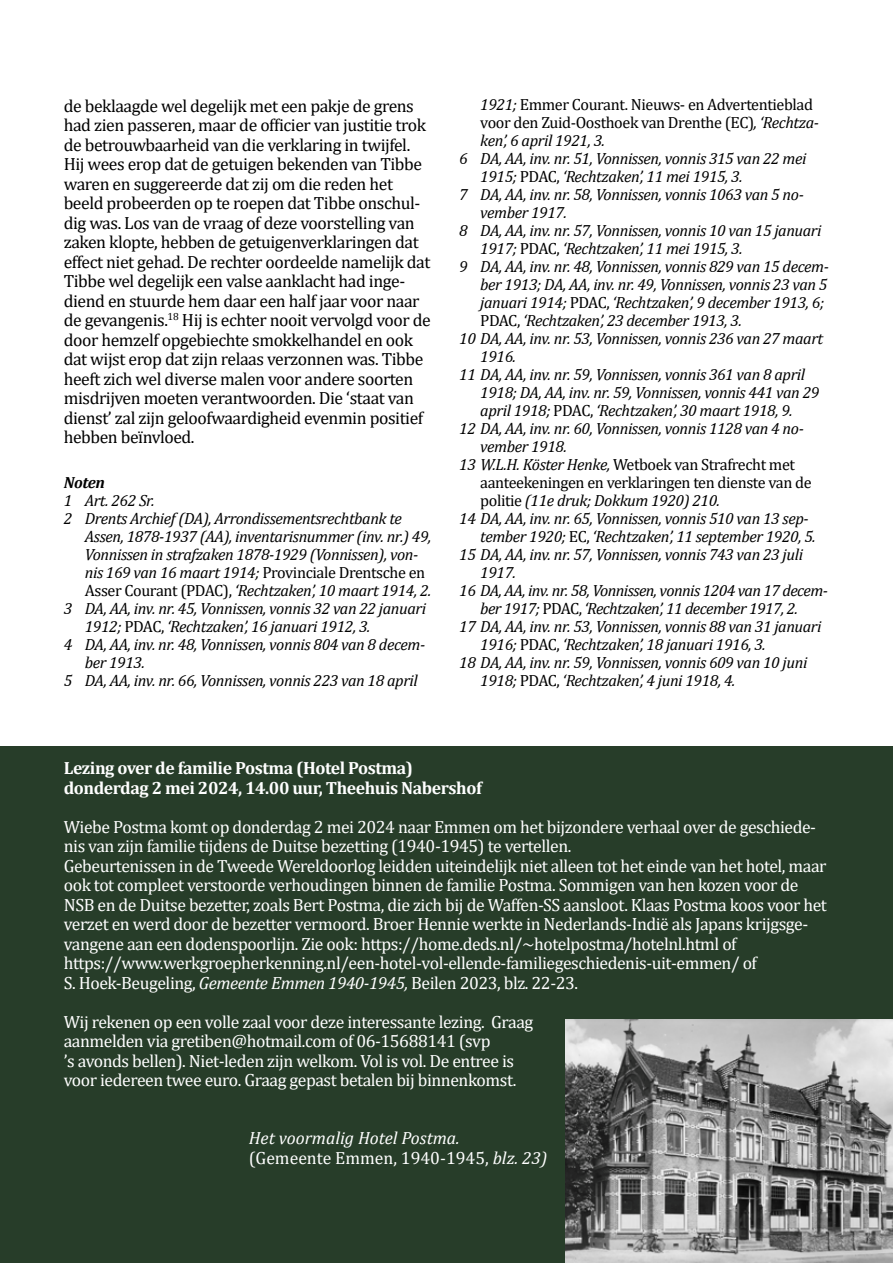
<style>
.page{position:relative;width:893px;height:1263px;background:#fff}
.page>*{position:absolute;margin:0;border:0;box-sizing:border-box;transform-origin:0 0}
.t1{font:17.7px/19.5px "Cambria";letter-spacing:-.025em;color:#fff}
.t2{font:17.7px/19.5px "Cambria";letter-spacing:-.025em;color:#000}
.t3{font:700 17.7px/19.5px "Cambria";letter-spacing:-.025em;color:#fff}
.t4{font:italic 17.7px/19.5px "Cambria";color:#fff}
.t5{font:italic 16.2px "Cambria";letter-spacing:-.025em;color:#000}
.t6{font:16.2px "Cambria";letter-spacing:-.025em;color:#000}
.t7{font:italic 700 16.2px "Cambria";letter-spacing:-.025em;color:#000}
.s1{font-style:italic}
.s2{font-style:normal}
</style>
<div class="page">
<div style="left:0;top:747px;width:893px;height:516px;background:#273d29"></div>
<img style="left:565px;top:1020px;width:328px;height:243px">
<p class="t2" style="left:64px;top:96px;width:369px">de beklaagde wel degelijk met een pakje de grens had zien passeren, maar de officier van justitie trok de betrouwbaarheid van die verklaring in twijfel.<br>Hij wees erop dat de getuigen bekenden van Tibbe waren en suggereerde dat zij om die reden het beeld probeerden op te roepen dat Tibbe onschul&shy;dig was. Los van de vraag of deze voorstelling van zaken klopte, hebben de getuigenverklaringen dat effect niet gehad. De rechter oordeelde namelijk dat Tibbe wel degelijk een valse aanklacht had inge&shy;diend en stuurde hem daar een half jaar voor naar de gevangenis.<sup>18</sup> Hij is echter nooit vervolgd voor de door hemzelf opgebiechte smokkelhandel en ook dat wijst erop dat zijn relaas verzonnen was. Tibbe heeft zich wel diverse malen voor andere soorten misdrijven moeten verantwoorden. Die ‘staat van dienst’ zal zijn geloofwaardigheid evenmin positief hebben beïnvloed.</p>
<p class="t7" style="left:64px;top:471px;width:43px">Noten</p>
<p class="t5" style="left:64px;top:489px;width:93px">1 Art. 262 Sr.</p>
<p class="t5" style="left:64px;top:507px;width:340px">2 Drents Archief (DA), Arrondissementsrechtbank te</p>
<p class="t5" style="left:85px;top:525px;width:348px">Assen, 1878-1937 (AA), inventarisnummer (inv. nr.) 49,</p>
<p class="t5" style="left:85px;top:543px;width:335px">Vonnissen in strafzaken 1878-1929 (Vonnissen), von-</p>
<p class="t6" style="left:85px;top:563px;width:342px"><span class="s1">nis 169 van 16 maart 1914;</span> Provinciale Drentsche en</p>
<p class="t5" style="left:85px;top:579px;width:348px"><span class="s2">Asser Courant (PDAC),</span> ‘Rechtzaken’, 10 maart 1914, 2.</p>
<p class="t5" style="left:64px;top:597px;width:364px">3 DA, AA, inv. nr. 45, Vonnissen, vonnis 32 van 22 januari</p>
<p class="t5" style="left:85px;top:615px;width:287px">1912; <span class="s2">PDAC,</span> ‘Rechtzaken’, 16 januari 1912, 3.</p>
<p class="t5" style="left:64px;top:633px;width:363px">4 DA, AA, inv. nr. 48, Vonnissen, vonnis 804 van 8 decem-</p>
<p class="t5" style="left:85px;top:651px;width:62px">ber 1913.</p>
<p class="t5" style="left:64px;top:669px;width:356px">5 DA, AA, inv. nr. 66, Vonnissen, vonnis 223 van 18 april</p>
<p class="t6" style="left:480px;top:95px;width:334px"><span class="s1">1921;</span> Emmer Courant. Nieuws- en Advertentieblad</p>
<p class="t6" style="left:480px;top:113px;width:340px">voor den Zuid-Oosthoek van Drenthe (EC)<span class="s1">, ‘Rechtza-</span></p>
<p class="t5" style="left:480px;top:129px;width:126px">ken’, 6 april 1921, 3.</p>
<p class="t5" style="left:459px;top:147px;width:349px">6 DA, AA, inv. nr. 51, Vonnissen, vonnis 315 van 22 mei</p>
<p class="t5" style="left:480px;top:165px;width:264px">1915; <span class="s2">PDAC,</span> ‘Rechtzaken’, 11 mei 1915, 3.</p>
<p class="t5" style="left:459px;top:183px;width:346px">7 DA, AA, inv. nr. 58, Vonnissen, vonnis 1063 van 5 no-</p>
<p class="t5" style="left:480px;top:201px;width:88px">vember 1917.</p>
<p class="t5" style="left:459px;top:219px;width:364px">8 DA, AA, inv. nr. 57, Vonnissen, vonnis 10 van 15 januari</p>
<p class="t5" style="left:480px;top:237px;width:264px">1917; <span class="s2">PDAC,</span> ‘Rechtzaken’, 11 mei 1915, 3.</p>
<p class="t5" style="left:459px;top:255px;width:371px">9 DA, AA, inv. nr. 48, Vonnissen, vonnis 829 van 15 decem-</p>
<p class="t5" style="left:480px;top:273px;width:349px">ber 1913; DA, AA, inv. nr. 49, Vonnissen, vonnis 23 van 5</p>
<p class="t5" style="left:480px;top:291px;width:345px">januari 1914; <span class="s2">PDAC,</span> ‘Rechtzaken’, 9 december 1913, 6;</p>
<p class="t5" style="left:480px;top:309px;width:263px"><span class="s2">PDAC,</span> ‘Rechtzaken’, 23 december 1913, 3.</p>
<p class="t5" style="left:459px;top:327px;width:365px">10 DA, AA, inv. nr. 53, Vonnissen, vonnis 236 van 27 maart</p>
<p class="t5" style="left:480px;top:345px;width:37px">1916.</p>
<p class="t5" style="left:459px;top:363px;width:347px">11 DA, AA, inv. nr. 59, Vonnissen, vonnis 361 van 8 april</p>
<p class="t5" style="left:480px;top:381px;width:341px">1918; DA, AA, inv. nr. 59, Vonnissen, vonnis 441 van 29</p>
<p class="t5" style="left:480px;top:399px;width:314px">april 1918; <span class="s2">PDAC,</span> ‘Rechtzaken’, 30 maart 1918, 9.</p>
<p class="t5" style="left:459px;top:417px;width:346px">12 DA, AA, inv. nr. 60, Vonnissen, vonnis 1128 van 4 no-</p>
<p class="t5" style="left:480px;top:435px;width:88px">vember 1918.</p>
<p class="t6" style="left:459px;top:455px;width:337px"><span class="s1">13 W.L.H. Köster Henke,</span> Wetboek van Strafrecht met</p>
<p class="t6" style="left:480px;top:473px;width:333px">aanteekeningen en verklaringen ten dienste van de</p>
<p class="t5" style="left:480px;top:489px;width:241px"><span class="s2">politie</span> (11e druk; Dokkum 1920) 210.</p>
<p class="t5" style="left:459px;top:507px;width:351px">14 DA, AA, inv. nr. 65, Vonnissen, vonnis 510 van 13 sep-</p>
<p class="t5" style="left:480px;top:525px;width:337px">tember 1920; <span class="s2">EC,</span> ‘Rechtzaken’, 11 september 1920, 5.</p>
<p class="t5" style="left:459px;top:543px;width:345px">15 DA, AA, inv. nr. 57, Vonnissen, vonnis 743 van 23 juli</p>
<p class="t5" style="left:480px;top:561px;width:37px">1917.</p>
<p class="t5" style="left:459px;top:579px;width:370px">16 DA, AA, inv. nr. 58, Vonnissen, vonnis 1204 van 17 decem-</p>
<p class="t5" style="left:480px;top:597px;width:319px">ber 1917; <span class="s2">PDAC,</span> ‘Rechtzaken’, 11 december 1917, 2.</p>
<p class="t5" style="left:459px;top:615px;width:364px">17 DA, AA, inv. nr. 53, Vonnissen, vonnis 88 van 31 januari</p>
<p class="t5" style="left:480px;top:633px;width:287px">1916; <span class="s2">PDAC,</span> ‘Rechtzaken’, 18 januari 1916, 3.</p>
<p class="t5" style="left:459px;top:651px;width:350px">18 DA, AA, inv. nr. 59, Vonnissen, vonnis 609 van 10 juni</p>
<p class="t5" style="left:480px;top:669px;width:257px">1918; <span class="s2">PDAC,</span> ‘Rechtzaken’, 4 juni 1918, 4.</p>
<p class="t3" style="left:64px;top:758px;width:420px">Lezing over de familie Postma (Hotel Postma) donderdag 2 mei 2024, 14.00 uur, Theehuis Nabershof</p>
<p class="t1" style="left:64px;top:817px;width:765px">Wiebe Postma komt op donderdag 2 mei 2024 naar Emmen om het bijzondere verhaal over de geschiede&shy;nis van zijn familie tijdens de Duitse bezetting (1940-1945) te vertellen.<br>Gebeurtenissen in de Tweede Wereldoorlog leidden uiteindelijk niet alleen tot het einde van het hotel, maar ook tot compleet verstoorde verhoudingen binnen de familie Postma. Sommigen van hen kozen voor de NSB en de Duitse bezetter, zoals Bert Postma, die zich bij de Waffen-SS aansloot. Klaas Postma koos voor het verzet en werd door de bezetter vermoord. Broer Hennie werkte in Nederlands-Indië als Japans krijgsge&shy;vangene aan een dodenspoorlijn. Zie ook: https://home.deds.nl/~hotelpostma/hotelnl.html of https://www.werkgroepherkenning.nl/een-hotel-vol-ellende-familiegeschiedenis-uit-emmen/ of<br>S. Hoek-Beugeling, <span class="s1">Gemeente Emmen 1940-1945,</span> Beilen 2023, blz. 22-23.</p>
<p class="t1" style="left:64px;top:1012px;width:471px">Wij rekenen op een volle zaal voor deze interessante lezing. Graag aanmelden via gretiben@hotmail.com of 06-15688141 (svp<br>’s avonds bellen). Niet-leden zijn welkom. Vol is vol. De entree is voor iedereen twee euro. Graag gepast betalen bij binnenkomst.</p>
<p class="t4" style="left:249px;top:1127px;width:300px">Het voormalig Hotel Postma.<br><span class="s2">(Gemeente Emmen, 1940-1945,</span> blz. 23)</p>
</div>
